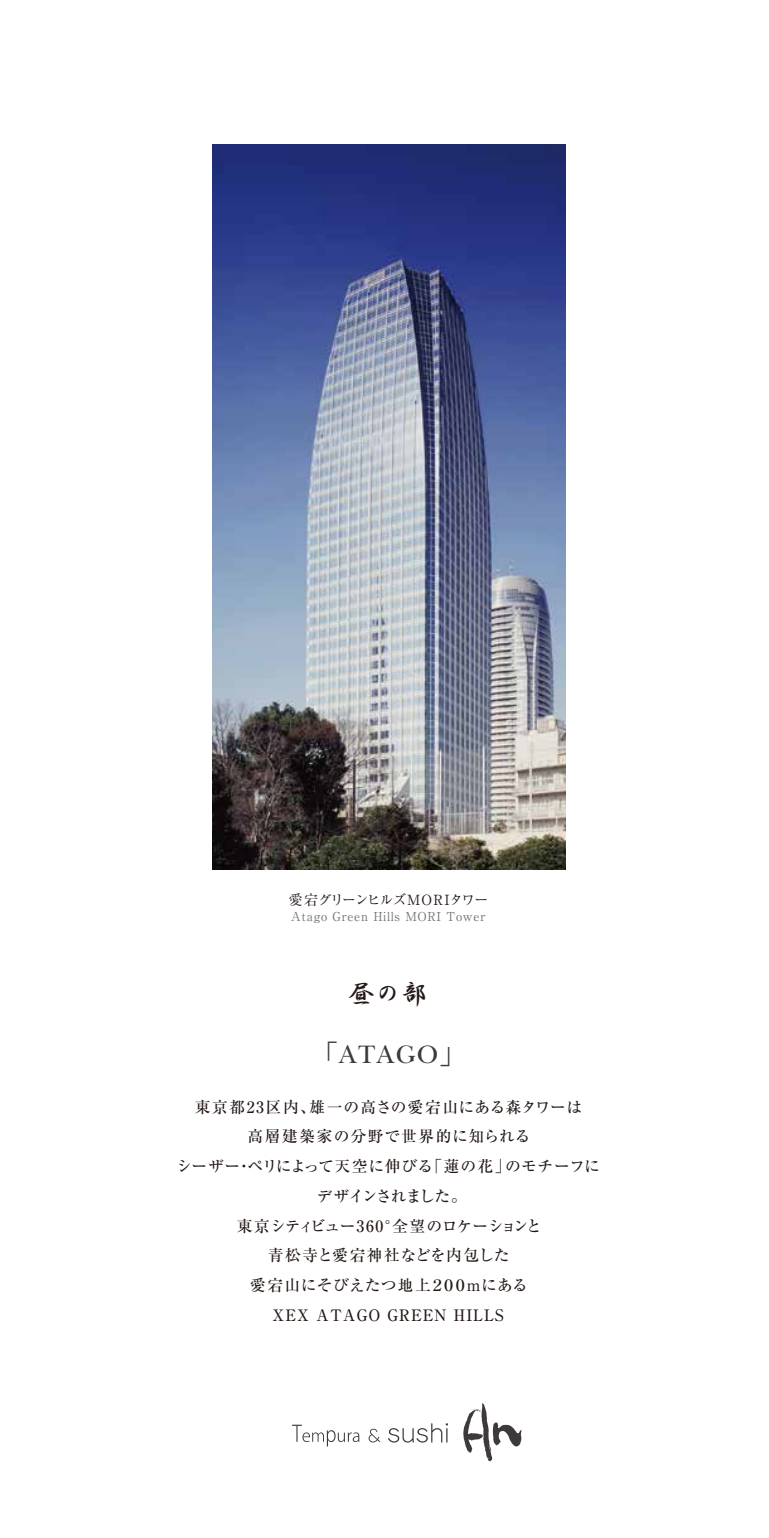
<style>
.page{position:relative;width:769px;height:1538px;background:#fff}
.page>*{position:absolute;margin:0;border:0;box-sizing:border-box;transform-origin:0 0}
.t1{font:26.25px "New Baskerville";letter-spacing:.06em;color:#3e3a39}
.t2{font:26.25px "DFSN Gyo Sho W5 MP RKSJ H";color:#221815}
.t3{font:500 15.75px/29.8px "Ryumin Pro";letter-spacing:.045em;color:#221815;text-align:center}
.t4{font:14px "Ryumin Pro";letter-spacing:-.04em;color:#221815}
.t5{font:12.25px "Ryumin Pro";letter-spacing:.05em;color:#727171}
.s1{font-family:"Koz Go Pr 6 N"}
</style>
<div class="page">
<svg style="left:388px;top:1423px;width:60px;height:19px"></svg>
<svg style="left:369px;top:1429px;width:11px;height:13px"></svg>
<svg style="left:463px;top:1403px;width:59px;height:58px"></svg>
<svg style="left:292px;top:1425px;width:67px;height:21px"></svg>
<img style="left:213px;top:145px;width:352px;height:724px">
<p class="t4" style="left:289px;top:889px;width:201px">愛宕グリーンヒルズMORIタワー</p>
<p class="t5" style="left:291px;top:906px;width:196px">Atago Green Hills MORI Tower</p>
<h1 class="t2" style="left:348px;top:981px;width:82px">昼の部</h1>
<h1 class="t1" style="left:311px;top:1039px;width:156px"><span class="s1">「</span>ATAGO<span class="s1">」</span></h1>
<p class="t3" style="left:176px;top:1091px;width:425px">東京都23区内、雄一の高さの愛宕山にある森タワーは<br>高層建築家の分野で世界的に知られる<br>シーザー・ペリによって天空に伸びる「蓮の花」のモチーフにデザインされました。<br>東京シティビュー360°全望のロケーションと<br>青松寺と愛宕神社などを内包した<br>愛宕山にそびえたつ地上２００mにある<br>XEX ATAGO GREEN HILLS</p>
</div>
